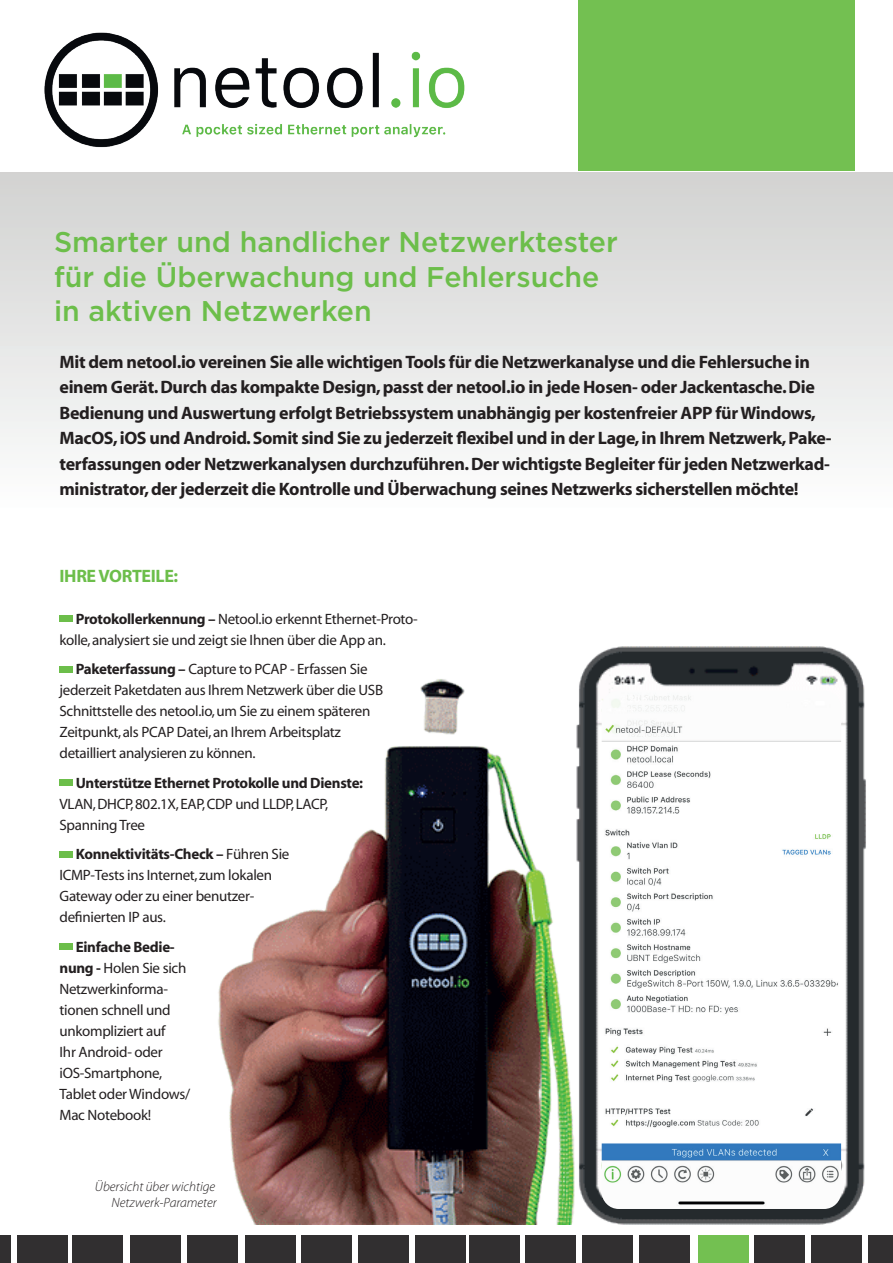
<style>
.page{position:relative;width:893px;height:1263px;background:#fff}
.page>*{position:absolute;margin:0;border:0;box-sizing:border-box;transform-origin:0 0}
.t1{font:500 28.5px/34.2px "Gotham";color:#6cbe4a}
.t2{font:700 18px/25.5px "Myriad";letter-spacing:-.02em;color:#231f20}
.t3{font:700 18px "Myriad";letter-spacing:-.02em;color:#6cbe4a}
.t4{font:15px/21px "Myriad";letter-spacing:-.02em;color:#231f20}
.t5{font:700 15px "Myriad";letter-spacing:-.02em;color:#231f20}
.t6{font:italic 300 13.5px/16.2px "Myriad Pro";color:#231f20;text-align:right}
.s1{font-weight:700}
</style>
<div class="page">
<div style="left:0;top:172px;width:893px;height:338px;background:linear-gradient(to bottom,#d1d2d0,#fdfefd)"></div>
<div style="left:578px;top:0;width:277px;height:171px;background:#73c051"></div>
<img style="left:44px;top:32px;width:421px;height:116px">
<div style="left:60px;top:615px;width:13px;height:7px;background:#6cbe4a"></div>
<div style="left:60px;top:666px;width:13px;height:6px;background:#6cbe4a"></div>
<div style="left:60px;top:779px;width:13px;height:7px;background:#6cbe4a"></div>
<div style="left:60px;top:851px;width:13px;height:6px;background:#6cbe4a"></div>
<div style="left:60px;top:943px;width:13px;height:7px;background:#6cbe4a"></div>
<div style="left:17px;top:1235px;width:50px;height:28px;background:#312f30"></div>
<div style="left:0;top:1235px;width:11px;height:28px;background:#312f30"></div>
<div style="left:245px;top:1235px;width:51px;height:28px;background:#312f30"></div>
<div style="left:470px;top:1235px;width:50px;height:28px;background:#312f30"></div>
<div style="left:698px;top:1235px;width:50px;height:28px;background:#73c051"></div>
<div style="left:73px;top:1235px;width:50px;height:28px;background:#312f30"></div>
<div style="left:301px;top:1235px;width:50px;height:28px;background:#312f30"></div>
<div style="left:525px;top:1235px;width:51px;height:28px;background:#312f30"></div>
<div style="left:754px;top:1235px;width:50px;height:28px;background:#312f30"></div>
<div style="left:130px;top:1235px;width:50px;height:28px;background:#312f30"></div>
<div style="left:358px;top:1235px;width:51px;height:28px;background:#312f30"></div>
<div style="left:583px;top:1235px;width:50px;height:28px;background:#312f30"></div>
<div style="left:811px;top:1235px;width:50px;height:28px;background:#312f30"></div>
<div style="left:187px;top:1235px;width:50px;height:28px;background:#312f30"></div>
<div style="left:415px;top:1235px;width:51px;height:28px;background:#312f30"></div>
<div style="left:640px;top:1235px;width:50px;height:28px;background:#312f30"></div>
<div style="left:868px;top:1235px;width:25px;height:28px;background:#312f30"></div>
<img style="left:218px;top:646px;width:648px;height:578px">
<img style="left:602px;top:691px;width:239px;height:518px">
<h1 class="t1" style="left:54px;top:225px;width:565px">Smarter und handlicher Netzwerktester für die Überwachung und Fehlersuche in aktiven Netzwerken</h1>
<p class="t2" style="left:60px;top:350px;width:773px">Mit dem netool.io vereinen Sie alle wichtigen Tools für die Netzwerkanalyse und die Fehlersuche in einem Gerät. Durch das kompakte Design, passt der netool.io in jede Hosen- oder Jackentasche. Die Bedienung und Auswertung erfolgt Betriebssystem unabhängig per kostenfreier APP für Windows, MacOS, iOS und Android. Somit sind Sie zu jederzeit flexibel und in der Lage, in Ihrem Netzwerk, Pake&shy;terfassungen oder Netzwerkanalysen durchzuführen. Der wichtigste Begleiter für jeden Netzwerkad&shy;ministrator, der jederzeit die Kontrolle und Überwachung seines Netzwerks sicherstellen möchte!</p>
<p class="t3" style="left:60px;top:566px;width:120px">IHRE VORTEILE:</p>
<p class="t4" style="left:60px;top:609px;width:360px;text-indent:16px"><span class="s1">Protokollerkennung –</span> Netool.io erkennt Ethernet-Proto&shy;kolle, analysiert sie und zeigt sie Ihnen über die App an.</p>
<p class="t4" style="left:60px;top:659px;width:325px;text-indent:16px"><span class="s1">Paketerfassung –</span> Capture to PCAP - Erfassen Sie jederzeit Paketdaten aus Ihrem Netzwerk über die USB Schnittstelle des netool.io, um Sie zu einem späteren Zeitpunkt, als PCAP Datei, an Ihrem Arbeitsplatz detailliert analysieren zu können.</p>
<p class="t5" style="left:76px;top:775px;width:289px">Unterstütze Ethernet Protokolle und Dienste:</p>
<p class="t4" style="left:60px;top:794px;width:270px">VLAN, DHCP, 802.1X, EAP, CDP und LLDP, LACP,<br>Spanning Tree</p>
<p class="t4" style="left:60px;top:844px;width:231px;text-indent:16px"><span class="s1">Konnektivitäts-Check –</span> Führen Sie<br>ICMP-Tests ins Internet, zum lokalen<br>Gateway oder zu einer benutzer&shy;definierten IP aus.</p>
<p class="t4" style="left:60px;top:937px;width:132px;text-indent:16px"><span class="s1">Einfache Bedie&shy;nung -</span> Holen Sie sich<br>Netzwerkinforma&shy;tionen schnell und unkompliziert auf<br>Ihr Android- oder iOS-Smartphone,<br>Tablet oder Windows/<br>Mac Notebook!</p>
<p class="t6" style="left:95px;top:1179px;width:124px">Übersicht über wichtige<br>Netzwerk-Parameter</p>
</div>
